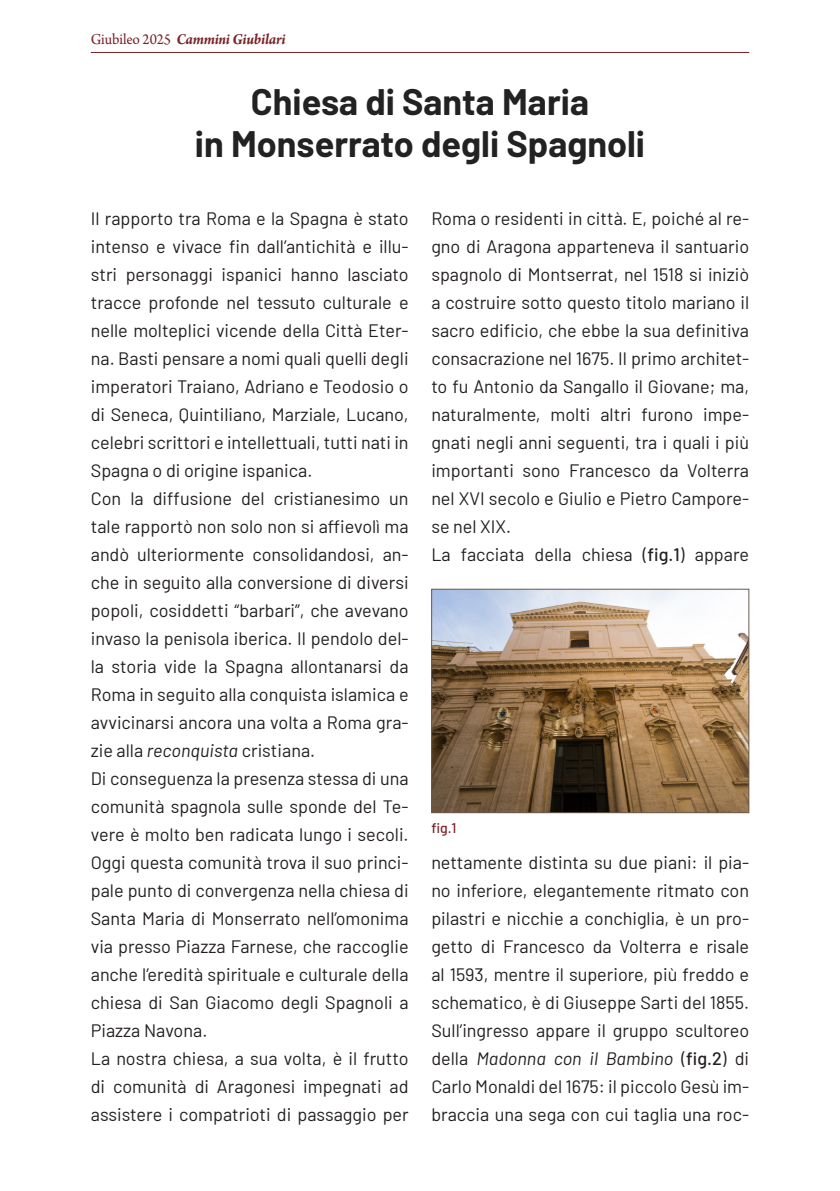
<style>
.page{position:relative;width:840px;height:1191px;background:#fff}
.page>*{position:absolute;margin:0;border:0;box-sizing:border-box;transform-origin:0 0}
.t1{font:700 36px "Barlow";color:#222}
.Normal__Web{font:18px/28px "Barlow";color:#231f20;text-align:justify}
.t2{font:italic 700 16px "Arno Pro";letter-spacing:-.015em;color:#792329;scale:.95 1}
.t3{font:500 14px "Barlow";color:#792329}
.s1{font-weight:400;font-style:normal}
.s2{font-style:italic}
.s3{font-weight:500}
</style>
<div class="page">
<hr style="left:91px;top:52px;width:657px;height:1px;background:#792329">
<img style="left:433px;top:591px;width:313px;height:220px">
<div style="left:431px;top:589px;width:317px;height:224px;border:1px solid #6f594c"></div>
<p class="t2" style="left:91px;top:30px;width:206px"><span class="s1">Giubileo 2025</span> Cammini Giubilari</p>
<p class="t1" style="left:251px;top:76px;width:339px">Chiesa di Santa Maria</p>
<p class="t1" style="left:195px;top:117px;width:451px">in Monserrato degli Spagnoli</p>
<p class="Normal__Web" style="left:91px;top:203px;width:319px">Il rapporto tra Roma e la Spagna è stato intenso e vivace fin dall’antichità e illu&shy;stri personaggi ispanici hanno lasciato tracce profonde nel tessuto culturale e nelle molteplici vicende della Città Eter&shy;na. Basti pensare a nomi quali quelli degli imperatori Traiano, Adriano e Teodosio o di Seneca, Quintiliano, Marziale, Lucano, celebri scrittori e intellettuali, tutti nati in Spagna o di origine ispanica.</p>
<p class="Normal__Web" style="left:91px;top:483px;width:319px">Con la diffusione del cristianesimo un tale rapportò non solo non si affievolì ma andò ulteriormente consolidandosi, an&shy;che in seguito alla conversione di diversi popoli, cosiddetti “barbari”, che avevano invaso la penisola iberica. Il pendolo del&shy;la storia vide la Spagna allontanarsi da Roma in seguito alla conquista islamica e avvicinarsi ancora una volta a Roma gra&shy;zie alla <span class="s2">reconquista</span> cristiana.</p>
<p class="Normal__Web" style="left:91px;top:763px;width:319px">Di conseguenza la presenza stessa di una comunità spagnola sulle sponde del Te&shy;vere è molto ben radicata lungo i secoli.<br>Oggi questa comunità trova il suo princi&shy;pale punto di convergenza nella chiesa di Santa Maria di Monserrato nell’omonima via presso Piazza Farnese, che raccoglie anche l’eredità spirituale e culturale della chiesa di San Giacomo degli Spagnoli a Piazza Navona.</p>
<p class="Normal__Web" style="left:91px;top:1043px;width:319px">La nostra chiesa, a sua volta, è il frutto di comunità di Aragonesi impegnati ad assistere i compatrioti di passaggio per</p>
<p class="Normal__Web" style="left:431px;top:203px;width:319px">Roma o residenti in città. E, poiché al re&shy;gno di Aragona apparteneva il santuario spagnolo di Montserrat, nel 1518 si iniziò a costruire sotto questo titolo mariano il sacro edificio, che ebbe la sua definitiva consacrazione nel 1675. Il primo architet&shy;to fu Antonio da Sangallo il Giovane; ma, naturalmente, molti altri furono impe&shy;gnati negli anni seguenti, tra i quali i più importanti sono Francesco da Volterra nel XVI secolo e Giulio e Pietro Campore&shy;se nel XIX.</p>
<p class="Normal__Web" style="left:431px;top:539px;width:319px">La facciata della chiesa (<span class="s3">fig.1</span>) appare</p>
<p class="t3" style="left:431px;top:817px;width:27px">fig.1</p>
<p class="Normal__Web" style="left:431px;top:847px;width:319px">nettamente distinta su due piani: il pia&shy;no inferiore, elegantemente ritmato con pilastri e nicchie a conchiglia, è un pro&shy;getto di Francesco da Volterra e risale al 1593, mentre il superiore, più freddo e schematico, è di Giuseppe Sarti del 1855.<br>Sull’ingresso appare il gruppo scultoreo della <span class="s2">Madonna con il Bambino</span> (<span class="s3">fig.2</span>) di Carlo Monaldi del 1675: il piccolo Gesù im&shy;braccia una sega con cui taglia una roc-</p>
</div>
